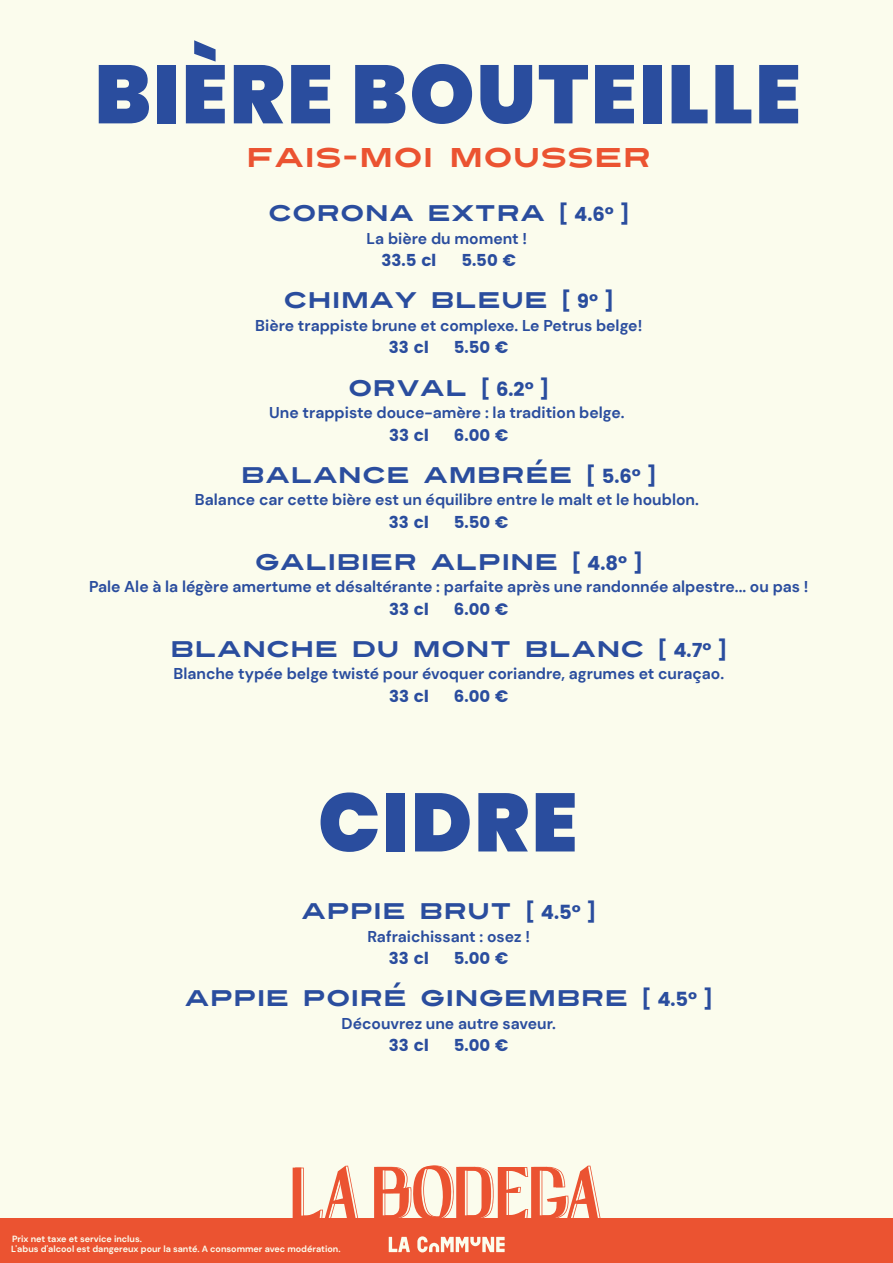
<style>
.page{position:relative;width:893px;height:1263px;background:#fbfced}
.page>*{position:absolute;margin:0;border:0;box-sizing:border-box;transform-origin:0 0}
.t1{font:900 82.5px "Poppins";letter-spacing:.025em;color:#2a4d9e}
.t2{font:27px "Turnpike";color:#eb5331}
.t3{font:22.5px "Turnpike";color:#2a4d9e}
.t4{font:19.5px "Poppins";color:#2a4d9e}
.t5{font:16.5px "Poppins";color:#2a4d9e}
.t6{font:700 15.6px "DM Sans";color:#2a4d9e}
.t7{font:700 9px "DM Sans";color:#fbfced}
.s1{font-family:"Poppins";font-size:19.5px}
.s2{font-family:"Turnpike";font-size:22.5px}
</style>
<div class="page">
<div style="left:0;top:1218px;width:893px;height:45px;background:#eb5331"></div>
<svg style="left:389px;top:1237px;width:21px;height:15px"></svg>
<svg style="left:417px;top:1236px;width:88px;height:16px"></svg>
<svg style="left:374px;top:1165px;width:227px;height:53px"></svg>
<svg style="left:293px;top:1166px;width:65px;height:52px"></svg>
<h1 class="t1" style="left:95px;top:47px;width:708px">BIÈRE BOUTEILLE</h1>
<h2 class="t2" style="left:246px;top:138px;width:406px">FAIS-MOI MOUSSER</h2>
<h3 class="t3" style="left:268px;top:197px;width:363px">CORONA EXTRA <span class="s1">[ 4.6° ]</span></h3>
<p class="t6" style="left:367px;top:229px;width:162px">La bière du moment !</p>
<p class="t5" style="left:381px;top:251px;width:57px">33.5 cl</p>
<p class="t5" style="left:461px;top:251px;width:56px">5.50 €</p>
<h3 class="t3" style="left:284px;top:284px;width:332px">CHIMAY BLEUE <span class="s1">[ 9° ]</span></h3>
<p class="t6" style="left:255px;top:316px;width:389px">Bière trappiste brune et complexe. Le Petrus belge!</p>
<p class="t5" style="left:389px;top:338px;width:42px">33 cl</p>
<p class="t5" style="left:454px;top:338px;width:56px">5.50 €</p>
<p class="t4" style="left:348px;top:377px;width:203px"><span class="s2">ORVAL</span> [ 6.2° ]</p>
<p class="t6" style="left:269px;top:403px;width:357px">Une trappiste douce-amère : la tradition belge.</p>
<p class="t5" style="left:389px;top:425px;width:42px">33 cl</p>
<p class="t5" style="left:454px;top:425px;width:56px">6.00 €</p>
<h3 class="t3" style="left:241px;top:458px;width:417px">BALANCE AMBRÉE <span class="s1">[ 5.6° ]</span></h3>
<p class="t6" style="left:195px;top:490px;width:505px">Balance car cette bière est un équilibre entre le malt et le houblon.</p>
<p class="t5" style="left:389px;top:512px;width:42px">33 cl</p>
<p class="t5" style="left:454px;top:512px;width:56px">5.50 €</p>
<h3 class="t3" style="left:255px;top:545px;width:390px">GALIBIER ALPINE <span class="s1">[ 4.8° ]</span></h3>
<p class="t6" style="left:89px;top:577px;width:721px">Pale Ale à la légère amertume et désaltérante : parfaite après une randonnée alpestre... ou pas !</p>
<p class="t5" style="left:389px;top:599px;width:42px">33 cl</p>
<p class="t5" style="left:454px;top:599px;width:56px">6.00 €</p>
<h3 class="t3" style="left:170px;top:632px;width:559px">BLANCHE DU MONT BLANC <span class="s1">[ 4.7° ]</span></h3>
<p class="t6" style="left:173px;top:664px;width:552px">Blanche typée belge twisté pour évoquer coriandre, agrumes et curaçao.</p>
<p class="t5" style="left:389px;top:686px;width:42px">33 cl</p>
<p class="t5" style="left:454px;top:686px;width:56px">6.00 €</p>
<h1 class="t1" style="left:318px;top:775px;width:261px">CIDRE</h1>
<h3 class="t3" style="left:301px;top:895px;width:297px">APPIE BRUT <span class="s1">[ 4.5° ]</span></h3>
<p class="t6" style="left:367px;top:927px;width:164px">Rafraichissant : osez !</p>
<p class="t5" style="left:389px;top:949px;width:42px">33 cl</p>
<p class="t5" style="left:454px;top:949px;width:56px">5.00 €</p>
<h3 class="t3" style="left:185px;top:982px;width:530px">APPIE POIRÉ GINGEMBRE <span class="s1">[ 4.5° ]</span></h3>
<p class="t6" style="left:342px;top:1014px;width:216px">Découvrez une autre saveur.</p>
<p class="t5" style="left:389px;top:1036px;width:42px">33 cl</p>
<p class="t5" style="left:454px;top:1036px;width:56px">5.00 €</p>
<p class="t7" style="left:12px;top:1233px;width:131px">Prix net taxe et service inclus.</p>
<p class="t7" style="left:11px;top:1244px;width:331px">L'abus d'alcool est dangereux pour la santé. A consommer avec modération.</p>
</div>
